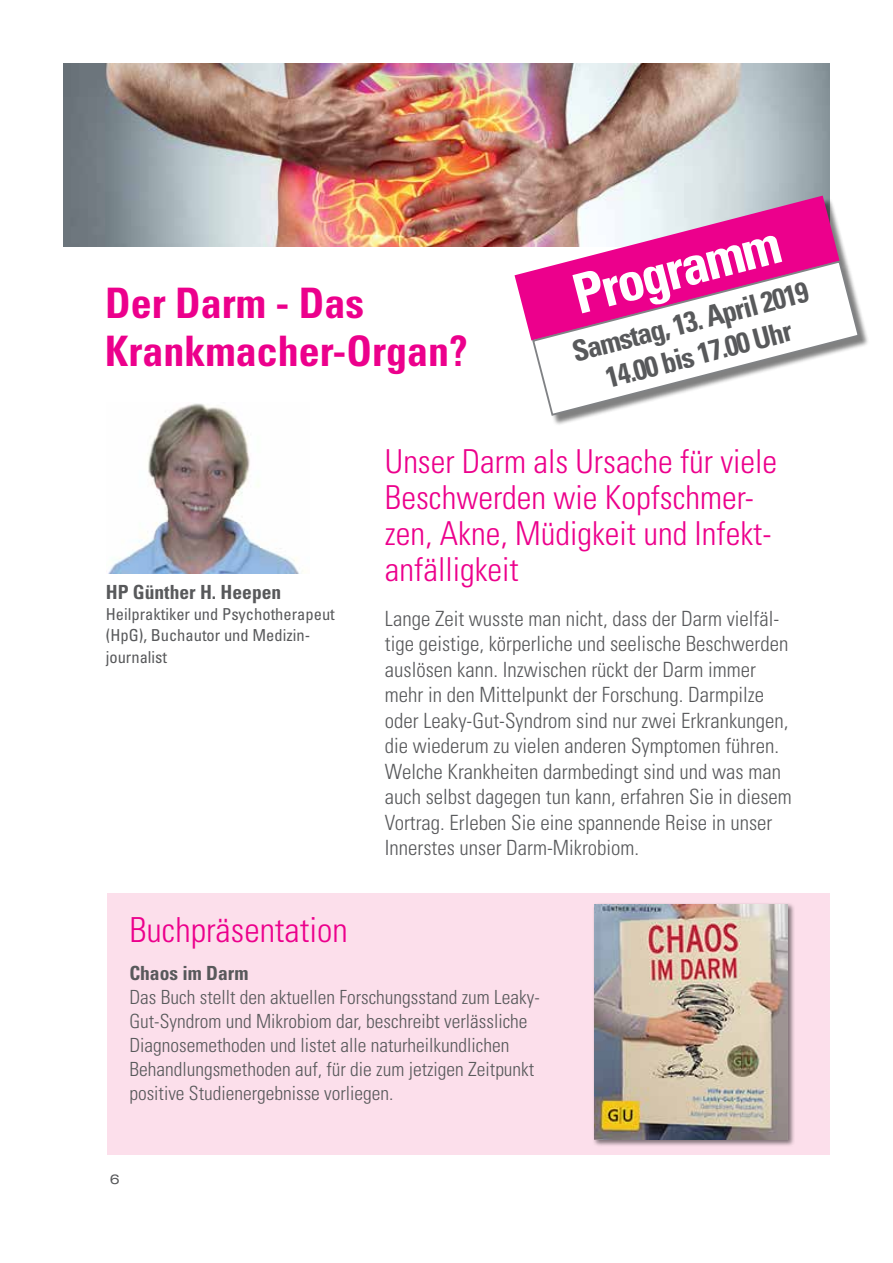
<style>
.page{position:relative;width:893px;height:1263px;background:#fff}
.page>*{position:absolute;margin:0;border:0;box-sizing:border-box;transform-origin:0 0}
.t1{font:700 condensed 54.75px "Univers";color:#fff}
.t2{font:700 condensed 42px/48px "Univers";color:#ec008c}
.t3{font:300 condensed 34.5px "Univers";color:#ec008c}
.t4{font:300 condensed 33px/36px "Univers";color:#ec008c}
.t5{font:700 condensed 28.95px/33.9px "Univers";color:#58595b;text-align:center}
.t6{font:300 condensed 21px/25.5px "Univers";color:#58595b}
.t7{font:300 condensed 19.5px/24px "Univers";color:#58595b}
.t8{font:700 condensed 19.5px "Univers";color:#58595b}
.t9{font:condensed 16.5px/21px "Univers";color:#58595b}
.t10{font:expanded 13.5px "Univers";color:#58595b}
</style>
<div class="page">
<img style="left:64px;top:64px;width:765px;height:183px">
<svg style="left:514px;top:196px;width:326px;height:143px"></svg>
<div style="left:534px;top:262px;width:336px;height:164px;background:#000;opacity:.5"></div>
<svg style="left:531px;top:259px;width:330px;height:158px"></svg>
<img style="left:108px;top:403px;width:195px;height:170px">
<div style="left:107px;top:893px;width:722px;height:262px;background:#fcdfeb"></div>
<div style="left:592px;top:902px;width:203px;height:245px;background:#000;opacity:.5"></div>
<img style="left:594px;top:904px;width:193px;height:236px">
<h2 class="t2" style="left:105px;top:279px;width:364px">Der Darm - Das<br>Krankmacher-Organ?</h2>
<h1 class="t1" style="left:566px;top:262px;width:214px;rotate:-14deg">Programm</h1>
<h3 class="t5" style="left:568px;top:334px;width:244px;rotate:-14deg">Samstag, 13. April 2019<br>14.00 bis 17.00 Uhr</h3>
<p class="t8" style="left:106px;top:581px;width:177px">HP Günther H. Heepen</p>
<p class="t9" style="left:106px;top:604px;width:231px">Heilpraktiker und Psychotherapeut (HpG), Buchautor und Medizin&shy;journalist</p>
<h3 class="t4" style="left:385px;top:443px;width:394px">Unser Darm als Ursache für viele<br>Beschwerden wie Kopfschmer&shy;zen, Akne, Müdigkeit und Infekt&shy;anfälligkeit</h3>
<p class="t6" style="left:385px;top:605px;width:408px">Lange Zeit wusste man nicht, dass der Darm vielfäl&shy;tige geistige, körperliche und seelische Beschwerden auslösen kann. Inzwischen rückt der Darm immer mehr in den Mittelpunkt der Forschung. Darmpilze oder Leaky-Gut-Syndrom sind nur zwei Erkrankungen, die wiederum zu vielen anderen Symptomen führen.<br>Welche Krankheiten darmbedingt sind und was man auch selbst dagegen tun kann, erfahren Sie in diesem Vortrag. Erleben Sie eine spannende Reise in unser Innerstes unser Darm-Mikrobiom.</p>
<h3 class="t3" style="left:129px;top:909px;width:220px">Buchpräsentation</h3>
<p class="t8" style="left:129px;top:961px;width:121px">Chaos im Darm</p>
<p class="t7" style="left:129px;top:985px;width:412px">Das Buch stellt den aktuellen Forschungsstand zum Leaky-Gut-Syndrom und Mikrobiom dar, beschreibt verlässliche Diagnosemethoden und listet alle naturheilkundlichen Behandlungsmethoden auf, für die zum jetzigen Zeitpunkt positive Studienergebnisse vorliegen.</p>
<p class="t10" style="left:110px;top:1172px;width:11px">6</p>
</div>
